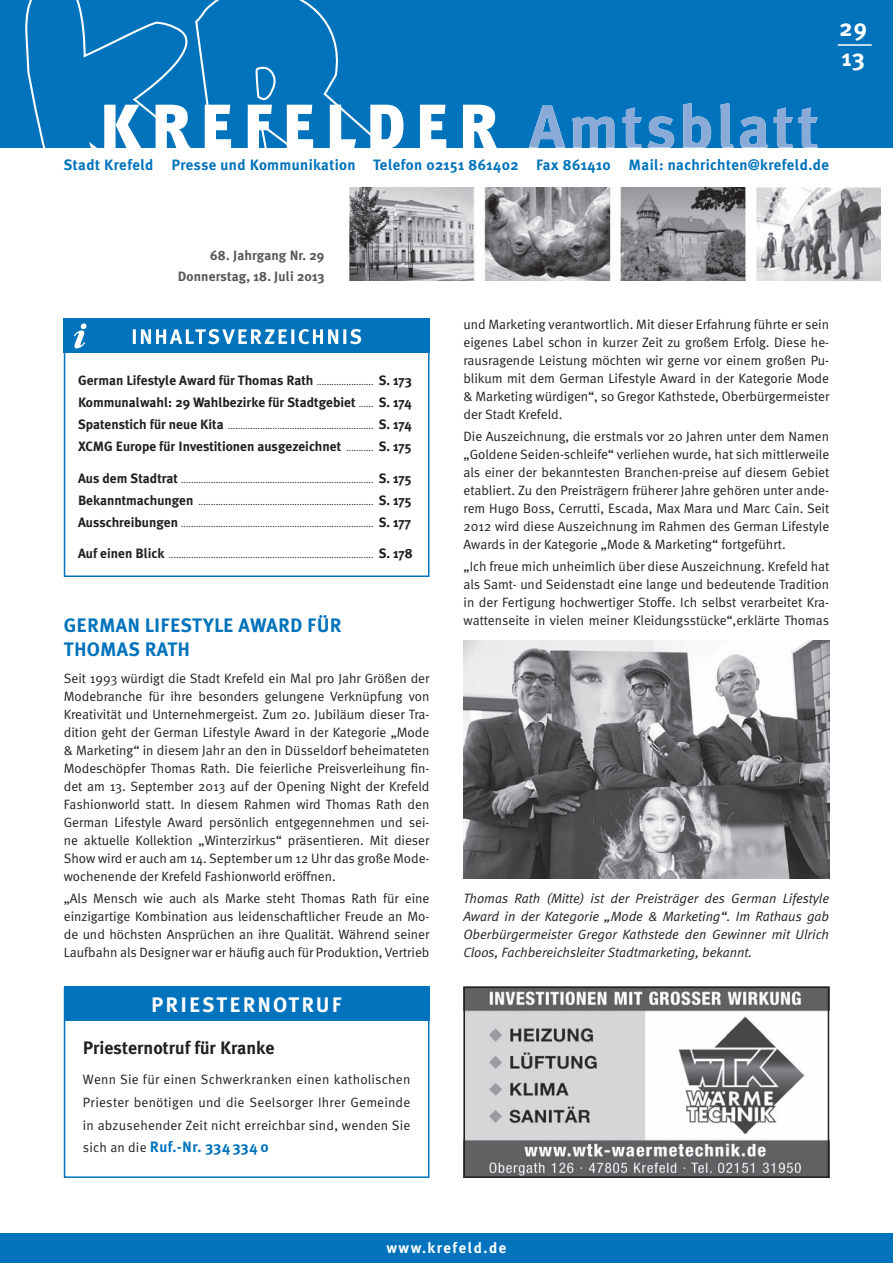
<style>
.page{position:relative;width:893px;height:1263px;background:#fff}
.page>*{position:absolute;margin:0;border:0;box-sizing:border-box;transform-origin:0 0}
.t1{font:700 24px/30px "Meta Plus";color:#fff}
.t2{font:700 21px "Meta Plus";letter-spacing:.1em;color:#fff}
.t3{font:700 19.5px/24px "Meta Plus";letter-spacing:.01em;color:#0073bc}
.t4{font:700 18px "Meta Plus";color:#231f20}
.t5{font:700 15px "Meta Plus";letter-spacing:.025em;color:#0073bc}
.t6{font:700 15px "Meta Plus";letter-spacing:.1em;color:#fff}
.t7{font:13.5px/18px "Meta Normal";color:#231f20;text-align:justify}
.t8{font:italic 13.5px/18px "Meta Normal";color:#231f20;text-align:justify}
.t9{font:700 13.5px/22.2px "Meta Plus";color:#231f20}
.t10{font:700 13.5px/21px "Meta Plus";letter-spacing:.01em;color:#57585a;text-align:right}
.t11{font:9px "Meta Normal";color:#231f20}
.s1{font-family:"Meta Normal";font-weight:400;font-size:9px}
.s2{font-family:"Meta Plus";font-weight:700;font-size:13.5px}
.s3{font-family:"Meta Normal";font-weight:400;font-size:13.5px;color:#231f20}
</style>
<div class="page">
<div style="left:0;top:0;width:893px;height:147px;background:#0073bc"></div>
<svg style="left:24px;top:0;width:366px;height:148px"></svg>
<img style="left:349px;top:187px;width:531px;height:94px">
<svg style="left:104px;top:105px;width:393px;height:43px"></svg>
<svg style="left:528px;top:103px;width:290px;height:45px"></svg>
<div style="left:0;top:1233px;width:893px;height:30px;background:#0073bc"></div>
<hr style="left:838px;top:44px;width:34px;height:2px;background:#fff">
<div style="left:64px;top:987px;width:365px;height:191px;border:2px solid #0073bc"></div>
<div style="left:64px;top:986px;width:365px;height:34px;background:#0073bc"></div>
<img style="left:466px;top:989px;width:360px;height:186px">
<div style="left:463px;top:986px;width:366px;height:192px;border:2px solid #231f20"></div>
<div style="left:64px;top:320px;width:365px;height:257px;border:2px solid #0073bc"></div>
<div style="left:95px;top:319px;width:334px;height:34px;background:#0073bc"></div>
<div style="left:64px;top:319px;width:34px;height:34px;background:#0073bc"></div>
<svg style="left:74px;top:323px;width:13px;height:25px"></svg>
<svg style="left:133px;top:329px;width:228px;height:15px"></svg>
<img style="left:463px;top:640px;width:366px;height:238px">
<h1 class="t1" style="left:839px;top:14px;width:29px">29<br>13</h1>
<p class="t5" style="left:64px;top:159px;width:767px">Stadt Krefeld Presse und Kommunikation Telefon 02151 861402 Fax 861410 Mail: nachrichten@krefeld.de</p>
<p class="t10" style="left:178px;top:245px;width:148px">68. Jahrgang Nr. 29<br>Donnerstag, 18. Juli 2013</p>
<p class="t9" style="left:78px;top:370px;width:336px">German Lifestyle Award für Thomas Rath <span class="s1">.......................</span> S. 173<br>Kommunalwahl: 29 Wahlbezirke für Stadtgebiet <span class="s1">......</span> S. 174</p>
<p class="t11" style="left:78px;top:421px;width:335px"><span class="s2">Spatenstich für neue Kita</span> ........................................................... <span class="s2">S. 174</span></p>
<p class="t9" style="left:78px;top:437px;width:335px">XCMG Europe für Investitionen ausgezeichnet <span class="s1">...........</span> S. 175</p>
<p class="t11" style="left:78px;top:474px;width:335px"><span class="s2">Aus dem Stadtrat</span> .............................................................................. <span class="s2">S. 175</span></p>
<p class="t11" style="left:78px;top:497px;width:335px"><span class="s2">Bekanntmachungen</span> ....................................................................... <span class="s2">S. 175</span></p>
<p class="t11" style="left:78px;top:519px;width:334px"><span class="s2">Ausschreibungen</span> .............................................................................. <span class="s2">S. 177</span></p>
<p class="t11" style="left:78px;top:550px;width:336px"><span class="s2">Auf einen Blick</span> ................................................................................... <span class="s2">S. 178</span></p>
<h3 class="t3" style="left:64px;top:615px;width:279px">GERMAN LIFESTYLE AWARD FÜR<br>THOMAS RATH</h3>
<p class="t7" style="left:64px;top:669px;width:367px">Seit 1993 würdigt die Stadt Krefeld ein Mal pro Jahr Größen der Modebranche für ihre besonders gelungene Verknüpfung von Kreativität und Unternehmergeist. Zum 20. Jubiläum dieser Tra&shy;dition geht der German Lifestyle Award in der Kategorie „Mode &amp; Marketing“ in diesem Jahr an den in Düsseldorf beheimateten Modeschöpfer Thomas Rath. Die feierliche Preisverleihung fin&shy;det am 13. September 2013 auf der Opening Night der Krefeld Fashionworld statt. In diesem Rahmen wird Thomas Rath den German Lifestyle Award persönlich entgegennehmen und sei&shy;ne aktuelle Kollektion „Winterzirkus“ präsentieren. Mit dieser Show wird er auch am 14. September um 12 Uhr das große Mode&shy;wochenende der Krefeld Fashionworld eröffnen.</p>
<p class="t7" style="left:64px;top:889px;width:367px">„Als Mensch wie auch als Marke steht Thomas Rath für eine einzigartige Kombination aus leidenschaftlicher Freude an Mo&shy;de und höchsten Ansprüchen an ihre Qualität. Während seiner Laufbahn als Designer war er häufig auch für Produktion, Vertrieb</p>
<h2 class="t2" style="left:151px;top:996px;width:192px">PRIESTERNOTRUF</h2>
<h3 class="t4" style="left:83px;top:1041px;width:193px">Priesternotruf für Kranke</h3>
<p class="t7" style="left:83px;top:1067px;width:329px;line-height:23px">Wenn Sie für einen Schwerkranken einen katholischen Priester benötigen und die Seelsorger Ihrer Gemeinde in abzusehender Zeit nicht erreichbar sind, wenden Sie</p>
<p class="t5" style="left:83px;top:1141px;width:187px"><span class="s3">sich an die</span> Ruf.-Nr. 334 334 0</p>
<p class="t7" style="left:463px;top:315px;width:367px">und Marketing verantwortlich. Mit dieser Erfahrung führte er sein eigenes Label schon in kurzer Zeit zu großem Erfolg. Diese he&shy;rausragende Leistung möchten wir gerne vor einem großen Pu&shy;blikum mit dem German Lifestyle Award in der Kategorie Mode &amp; Marketing würdigen“, so Gregor Kathstede, Oberbürgermeister der Stadt Krefeld.</p>
<p class="t7" style="left:463px;top:427px;width:367px">Die Auszeichnung, die erstmals vor 20 Jahren unter dem Namen „Goldene Seiden-schleife“ verliehen wurde, hat sich mittlerweile als einer der bekanntesten Branchen-preise auf diesem Gebiet etabliert. Zu den Preisträgern früherer Jahre gehören unter ande&shy;rem Hugo Boss, Cerrutti, Escada, Max Mara und Marc Cain. Seit 2012 wird diese Auszeichnung im Rahmen des German Lifestyle Awards in der Kategorie „Mode &amp; Marketing“ fortgeführt.</p>
<p class="t7" style="left:463px;top:558px;width:367px">„Ich freue mich unheimlich über diese Auszeichnung. Krefeld hat als Samt- und Seidenstadt eine lange und bedeutende Tradition in der Fertigung hochwertiger Stoffe. Ich selbst verarbeitet Kra&shy;wattenseite in vielen meiner Kleidungsstücke“,erklärte Thomas</p>
<p class="t8" style="left:463px;top:889px;width:367px">Thomas Rath (Mitte) ist der Preisträger des German Lifestyle Award in der Kategorie „Mode &amp; Marketing“. Im Rathaus gab Oberbürgermeister Gregor Kathstede den Gewinner mit Ulrich Cloos, Fachbereichsleiter Stadtmarketing, bekannt.</p>
<p class="t6" style="left:386px;top:1242px;width:122px">www.krefeld.de</p>
</div>
